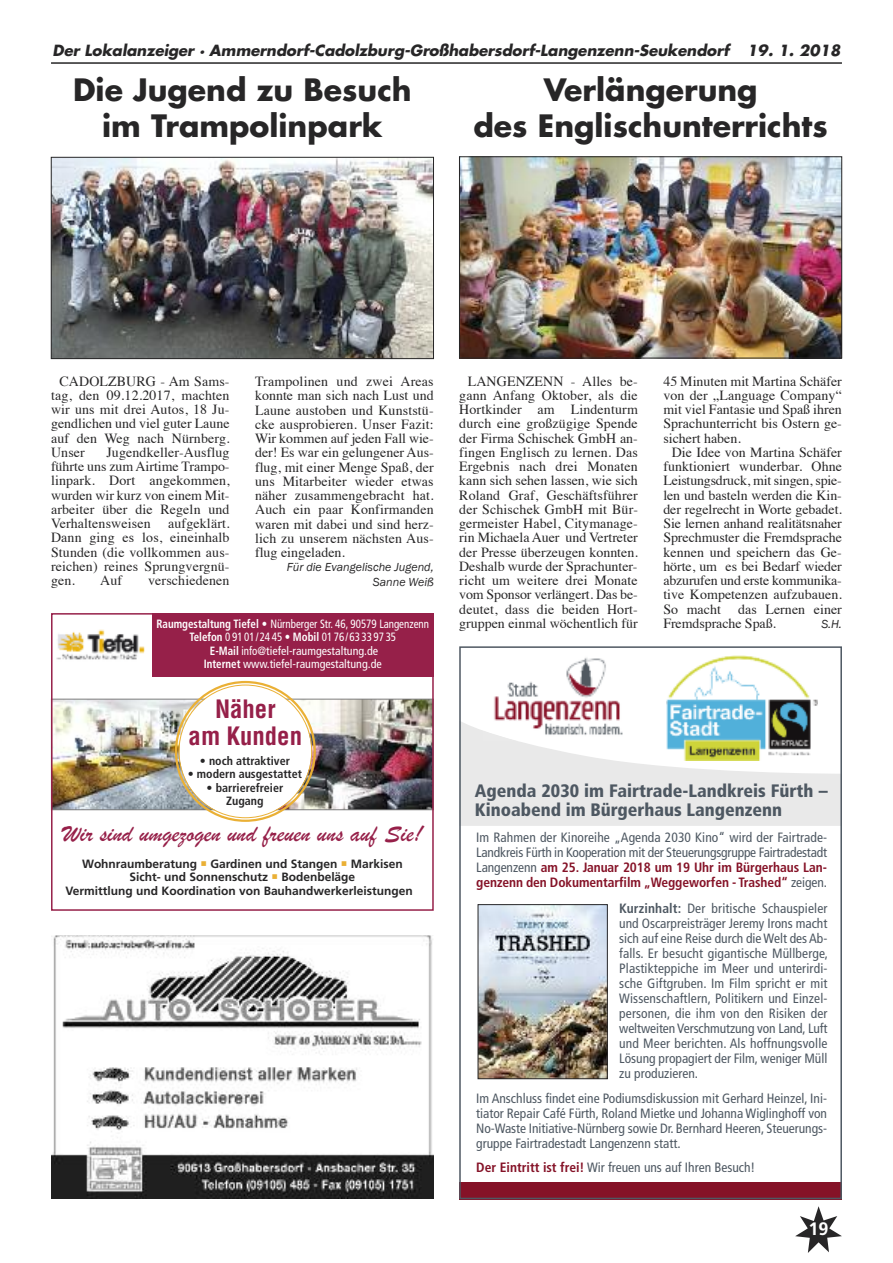
<style>
.page{position:relative;width:893px;height:1263px;background:#fff}
.page>*{position:absolute;margin:0;border:0;box-sizing:border-box;transform-origin:0 0}
.t1{font:700 30px/36px "Futura";color:#272627;text-align:center}
.t2{font:24.75px "Brush Script";color:#962049}
.t3{font:700 condensed 24.75px/26.8px "Helvetica";color:#962049;text-align:center}
.t4{font:900 condensed 18px/19.5px "Frutiger";color:#4e5862}
.t5{font:700 18px "Frutiger";color:#fff}
.t6{font:italic 700 15px "Futura";letter-spacing:-.005em;color:#272627}
.t7{font:13.95px/14.2px "Times";letter-spacing:.01em;color:#272627;text-align:justify}
.t8{font:condensed 13.5px/15px "Frutiger";color:#4e5862;text-align:justify}
.t9{font:condensed 12px/13.5px "Frutiger";color:#fff;text-align:center;scale:.91 1}
.t10{font:700 12px/13.5px "Frutiger CE";color:#272627;text-align:center}
.t11{font:700 condensed 12px/13.5px "Frutiger";color:#272627;text-align:center}
.t12{font:italic 12px/14.2px "Franklin Gothic";color:#272627;text-align:right}
.s1{font-weight:700}
.s2{color:#eab035}
.s3{font-weight:700;color:#851227}
</style>
<div class="page">
<hr style="left:51px;top:62px;width:791px;height:2px;background:#272627">
<svg style="left:795px;top:1206px;width:47px;height:47px"></svg>
<img style="left:51px;top:935px;width:383px;height:264px">
<img style="left:666px;top:655px;width:151px;height:65px">
<svg style="left:462px;top:720px;width:377px;height:106px"></svg>
<div style="left:459px;top:1182px;width:383px;height:17px;background:#851227"></div>
<div style="left:459px;top:646px;width:383px;height:553px;border:2px solid #4e5862"></div>
<img style="left:483px;top:657px;width:149px;height:84px">
<img style="left:483px;top:730px;width:35px;height:11px">
<img style="left:480px;top:906px;width:126px;height:171px">
<div style="left:478px;top:904px;width:130px;height:175px;border:1px solid #272627"></div>
<img style="left:56px;top:629px;width:89px;height:31px">
<div style="left:152px;top:613px;width:282px;height:64px;background:#962049"></div>
<img style="left:317px;top:701px;width:114px;height:107px">
<div style="left:250px;top:699px;width:184px;height:111px;border:1px solid #7d7d7d"></div>
<img style="left:54px;top:701px;width:120px;height:107px">
<div style="left:51px;top:699px;width:197px;height:111px;border:1px solid #7d7d7d"></div>
<div style="left:51px;top:613px;width:383px;height:298px;border:2px solid #962049"></div>
<svg style="left:174px;top:680px;width:143px;height:142px"></svg>
<img style="left:461px;top:159px;width:379px;height:197px">
<div style="left:459px;top:157px;width:383px;height:201px;border:1px solid #272627"></div>
<img style="left:53px;top:159px;width:379px;height:198px">
<div style="left:51px;top:157px;width:383px;height:202px;border:1px solid #272627"></div>
<p class="t6" style="left:53px;top:44px;width:789px">Der Lokalanzeiger · Ammerndorf-Cadolzburg-Großhabersdorf-Langenzenn-Seukendorf 19. 1. 2018</p>
<h1 class="t1" style="left:73px;top:75px;width:340px">Die Jugend zu Besuch im Trampolinpark</h1>
<h1 class="t1" style="left:473px;top:75px;width:356px">Verlängerung<br>des Englischunterrichts</h1>
<p class="t7" style="left:51px;top:375px;width:180px;text-indent:9px">CADOLZBURG - Am Sams&shy;tag, den 09.12.2017, machten wir uns mit drei Autos, 18 Ju&shy;gendlichen und viel guter Laune auf den Weg nach Nürnberg.<br>Unser</p>
<p class="t7" style="left:51px;top:446px;width:180px;text-indent:55px">Jugendkeller-Ausflug führte uns zum Airtime Trampo&shy;linpark. Dort angekommen, wurden wir kurz von einem Mit&shy;arbeiter über die Regeln und Verhaltensweisen</p>
<p class="t7" style="left:51px;top:517px;width:180px;text-indent:117px">aufgeklärt.<br>Dann ging es los, eineinhalb Stunden (die vollkommen aus&shy;reichen) reines Sprungvergnü&shy;gen.</p>
<p class="t7" style="left:100px;top:574px;width:23px">Auf</p>
<p class="t7" style="left:148px;top:574px;width:83px">verschiedenen</p>
<p class="t7" style="left:255px;top:376px;width:180px">Trampolinen und zwei Areas konnte man sich nach Lust und Laune austoben und Kunststü&shy;cke ausprobieren. Unser Fazit:<br>Wir kommen auf jeden Fall wie&shy;der! Es war ein gelungener Aus&shy;flug, mit einer Menge Spaß, der uns Mitarbeiter wieder etwas näher zusammengebracht hat.<br>Auch ein paar Konfirmanden waren mit dabei und sind herz&shy;lich zu unserem nächsten Aus&shy;flug eingeladen.</p>
<p class="t12" style="left:287px;top:560px;width:148px">Für die Evangelische Jugend,<br>Sanne Weiß</p>
<p class="t9" style="left:157px;top:618px;width:301px"><span class="s1">Raumgestaltung Tiefel</span> • Nürnberger Str. 46, 90579 Langenzenn <span class="s1">Telefon</span> 0 91 01/24 45 • <span class="s1">Mobil</span> 01 76/63 33 97 35<br><span class="s1">E-Mail</span> info@tiefel-raumgestaltung.de<br><span class="s1">Internet</span> www.tiefel-raumgestaltung.de</p>
<h2 class="t3" style="left:189px;top:696px;width:115px">Näher<br>am Kunden</h2>
<p class="t11" style="left:200px;top:755px;width:92px">• noch attraktiver</p>
<p class="t11" style="left:188px;top:768px;width:116px">• modern ausgestattet</p>
<p class="t11" style="left:207px;top:782px;width:78px">• barrierefreier<br>Zugang</p>
<h2 class="t2" style="left:62px;top:819px;width:361px">Wir sind umgezogen und freuen uns auf Sie!</h2>
<p class="t10" style="left:65px;top:858px;width:349px">Wohnraumberatung <span class="s2">○</span> Gardinen und Stangen <span class="s2">○</span> Markisen<br>Sicht- und Sonnenschutz <span class="s2">○</span> Bodenbeläge<br>Vermittlung und Koordination von Bauhandwerkerleistungen</p>
<p class="t7" style="left:459px;top:375px;width:180px;text-align:center">LANGENZENN - Alles be&shy;gann Anfang Oktober, als die<br>Hortkinder am Lindenturm durch eine großzügige Spende der Firma Schischek GmbH an&shy;fingen Englisch zu lernen. Das<br>Ergebnis nach drei Monaten kann sich sehen lassen, wie sich<br>Roland Graf, Geschäftsführer der Schischek GmbH mit Bür&shy;germeister Habel, Citymanage&shy;rin Michaela Auer und Vertreter der Presse überzeugen konnten.<br>Deshalb wurde der Sprachunter&shy;richt um weitere drei Monate vom Sponsor verlängert. Das be&shy;deutet, dass die beiden Hort&shy;gruppen einmal wöchentlich für</p>
<p class="t7" style="left:663px;top:375px;width:180px">45 Minuten mit Martina Schäfer von der „Language Company“ mit viel Fantasie und Spaß ihren Sprachunterricht bis Ostern ge&shy;sichert haben.</p>
<p class="t7" style="left:663px;top:446px;width:180px;text-indent:9px">Die Idee von Martina Schäfer funktioniert wunderbar. Ohne Leistungsdruck, mit singen, spie&shy;len und basteln werden die Kin&shy;der regelrecht in Worte gebadet.<br>Sie lernen anhand realitätsnaher Sprechmuster die Fremdsprache kennen und speichern das Ge&shy;hörte, um es bei Bedarf wieder abzurufen und erste kommunika&shy;tive Kompetenzen aufzubauen.<br>So macht das Lernen einer Fremdsprache Spaß.</p>
<p class="t12" style="left:821px;top:616px;width:22px">S.H.</p>
<p class="t4" style="left:475px;top:782px;width:354px">Agenda 2030 im Fairtrade-Landkreis Fürth –<br>Kinoabend im Bürgerhaus Langenzenn</p>
<p class="t8" style="left:476px;top:831px;width:352px">Im Rahmen der Kinoreihe „Agenda 2030 Kino“ wird der Fairtrade-Landkreis Fürth in Kooperation mit der Steuerungsgruppe Fairtradestadt Langenzenn <span class="s3">am 25. Januar 2018 um 19 Uhr im Bürgerhaus Lan&shy;genzenn den Dokumentarfilm „Weggeworfen - Trashed“</span> zeigen.</p>
<p class="t8" style="left:619px;top:902px;width:210px"><span class="s1">Kurzinhalt:</span> Der britische Schauspieler und Oscarpreisträger Jeremy Irons macht sich auf eine Reise durch dieWelt des Ab&shy;falls. Er besucht gigantische Müllberge, Plastikteppiche im Meer und unterirdi&shy;sche Giftgruben. Im Film spricht er mit Wissenschaftlern, Politikern und Einzel&shy;personen, die ihm von den Risiken der weltweiten Verschmutzung von Land, Luft und Meer berichten. Als hoffnungsvolle Lösung propagiert der Film, weniger Müll zu produzieren.</p>
<p class="t8" style="left:476px;top:1092px;width:352px">Im Anschluss findet eine Podiumsdiskussion mit Gerhard Heinzel, Ini&shy;tiator Repair Café Fürth, Roland Mietke und Johanna Wiglinghoff von No-Waste Initiative-Nürnberg sowie Dr. Bernhard Heeren, Steuerungs&shy;gruppe Fairtradestadt Langenzenn statt.</p>
<p class="t8" style="left:476px;top:1160px;width:281px"><span class="s3">Der Eintritt ist frei!</span> Wir freuen uns auf Ihren Besuch!</p>
<p class="t5" style="left:808px;top:1221px;width:21px">19</p>
</div>
